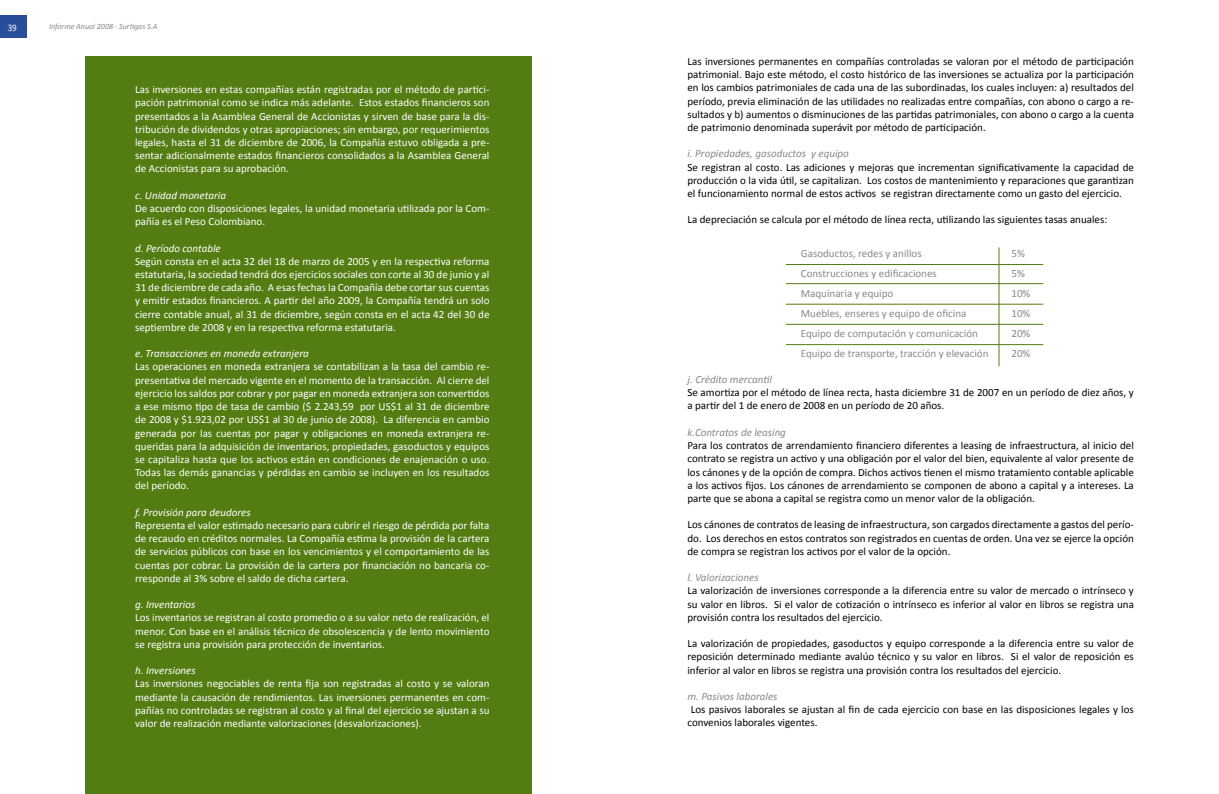
<style>
.page{position:relative;width:1219px;height:794px;background:#fff}
.page>*{position:absolute;margin:0;border:0;box-sizing:border-box;transform-origin:0 0}
.t1{font:11px/13.2px "Calibri";color:#fff;text-align:justify}
.t2{font:11px/13.2px "Calibri";color:#000;text-align:justify}
.t3{font:11px "Calibri";color:#878889}
.t4{font:italic 11px "Calibri";color:#fff}
.t5{font:italic 11px "Calibri";color:#878889}
.t6{font:10px "Calibri";color:#fff;scale:.9 1}
.t7{font:italic 8px "Calibri";color:#878889}
</style>
<div class="page">
<div style="left:0;top:16px;width:26px;height:22px;background:#284d99"></div>
<div style="left:85px;top:57px;width:446px;height:737px;background:#537c12"></div>
<hr style="left:786px;top:264px;width:257px;height:1px;background:#537c12">
<hr style="left:786px;top:283px;width:257px;height:1px;background:#537c12">
<hr style="left:786px;top:304px;width:257px;height:1px;background:#537c12">
<hr style="left:786px;top:324px;width:257px;height:1px;background:#537c12">
<hr style="left:786px;top:344px;width:257px;height:1px;background:#537c12">
<hr style="left:998px;top:247px;width:1px;height:119px;background:#537c12">
<p class="t6" style="left:8px;top:21px;width:12px">39</p>
<p class="t7" style="left:49px;top:22px;width:110px">Informe Anual 2008 - Surtigas S.A</p>
<p class="t1" style="left:135px;top:82px;width:356px">Las inversiones en estas compañías están registradas por el método de partici&shy;pación patrimonial como se indica más adelante. Estos estados financieros son presentados a la Asamblea General de Accionistas y sirven de base para la dis&shy;tribución de dividendos y otras apropiaciones; sin embargo, por requerimientos legales, hasta el 31 de diciembre de 2006, la Compañía estuvo obligada a pre&shy;sentar adicionalmente estados financieros consolidados a la Asamblea General de Accionistas para su aprobación.</p>
<p class="t4" style="left:135px;top:188px;width:92px">c. Unidad monetaria</p>
<p class="t1" style="left:135px;top:201px;width:356px">De acuerdo con disposiciones legales, la unidad monetaria utilizada por la Com&shy;pañía es el Peso Colombiano.</p>
<p class="t4" style="left:135px;top:241px;width:87px">d. Período contable</p>
<p class="t1" style="left:135px;top:254px;width:356px">Según consta en el acta 32 del 18 de marzo de 2005 y en la respectiva reforma estatutaria, la sociedad tendrá dos ejercicios sociales con corte al 30 de junio y al 31 de diciembre de cada año. A esas fechas la Compañía debe cortar sus cuentas y emitir estados financieros. A partir del año 2009, la Compañía tendrá un solo cierre contable anual, al 31 de diciembre, según consta en el acta 42 del 30 de septiembre de 2008 y en la respectiva reforma estatutaria.</p>
<p class="t4" style="left:135px;top:347px;width:175px">e. Transacciones en moneda extranjera</p>
<p class="t1" style="left:135px;top:360px;width:356px">Las operaciones en moneda extranjera se contabilizan a la tasa del cambio re&shy;presentativa del mercado vigente en el momento de la transacción. Al cierre del ejercicio los saldos por cobrar y por pagar en moneda extranjera son convertidos a ese mismo tipo de tasa de cambio ($ 2.243,59 por US$1 al 31 de diciembre de 2008 y $1.923,02 por US$1 al 30 de junio de 2008). La diferencia en cambio generada por las cuentas por pagar y obligaciones en moneda extranjera re&shy;queridas para la adquisición de inventarios, propiedades, gasoductos y equipos se capitaliza hasta que los activos están en condiciones de enajenación o uso.<br>Todas las demás ganancias y pérdidas en cambio se incluyen en los resultados del período.</p>
<p class="t4" style="left:135px;top:505px;width:117px">f. Provisión para deudores</p>
<p class="t1" style="left:135px;top:518px;width:356px">Representa el valor estimado necesario para cubrir el riesgo de pérdida por falta de recaudo en créditos normales. La Compañía estima la provisión de la cartera de servicios públicos con base en los vencimientos y el comportamiento de las cuentas por cobrar. La provisión de la cartera por financiación no bancaria co&shy;rresponde al 3% sobre el saldo de dicha cartera.</p>
<p class="t4" style="left:135px;top:597px;width:62px">g. Inventarios</p>
<p class="t1" style="left:135px;top:610px;width:356px">Los inventarios se registran al costo promedio o a su valor neto de realización, el menor. Con base en el análisis técnico de obsolescencia y de lento movimiento se registra una provisión para protección de inventarios.</p>
<p class="t4" style="left:135px;top:663px;width:62px">h. Inversiones</p>
<p class="t1" style="left:135px;top:676px;width:356px">Las inversiones negociables de renta fija son registradas al costo y se valoran mediante la causación de rendimientos. Las inversiones permanentes en com&shy;pañías no controladas se registran al costo y al final del ejercicio se ajustan a su valor de realización mediante valorizaciones (desvalorizaciones).</p>
<p class="t2" style="left:687px;top:54px;width:448px">Las inversiones permanentes en compañías controladas se valoran por el método de participación patrimonial. Bajo este método, el costo histórico de las inversiones se actualiza por la participación en los cambios patrimoniales de cada una de las subordinadas, los cuales incluyen: a) resultados del período, previa eliminación de las utilidades no realizadas entre compañías, con abono o cargo a re&shy;sultados y b) aumentos o disminuciones de las partidas patrimoniales, con abono o cargo a la cuenta de patrimonio denominada superávit por método de participación.</p>
<p class="t5" style="left:687px;top:147px;width:163px">i. Propiedades, gasoductos y equipo</p>
<p class="t2" style="left:687px;top:160px;width:448px">Se registran al costo. Las adiciones y mejoras que incrementan significativamente la capacidad de producción o la vida útil, se capitalizan. Los costos de mantenimiento y reparaciones que garantizan el funcionamiento normal de estos activos se registran directamente como un gasto del ejercicio.</p>
<p class="t2" style="left:687px;top:213px;width:421px">La depreciación se calcula por el método de línea recta, utilizando las siguientes tasas anuales:</p>
<p class="t3" style="left:801px;top:246px;width:122px">Gasoductos, redes y anillos</p>
<p class="t3" style="left:1011px;top:246px;width:15px">5%</p>
<p class="t3" style="left:801px;top:266px;width:138px">Construcciones y edificaciones</p>
<p class="t3" style="left:1011px;top:266px;width:15px">5%</p>
<p class="t3" style="left:801px;top:286px;width:94px">Maquinaria y equipo</p>
<p class="t3" style="left:1011px;top:286px;width:21px">10%</p>
<p class="t3" style="left:801px;top:306px;width:167px">Muebles, enseres y equipo de oficina</p>
<p class="t3" style="left:1011px;top:306px;width:21px">10%</p>
<p class="t3" style="left:801px;top:326px;width:179px">Equipo de computación y comunicación</p>
<p class="t3" style="left:1011px;top:326px;width:21px">20%</p>
<p class="t3" style="left:801px;top:346px;width:189px">Equipo de transporte, tracción y elevación</p>
<p class="t3" style="left:1011px;top:346px;width:21px">20%</p>
<p class="t5" style="left:687px;top:372px;width:86px">j. Crédito mercantil</p>
<p class="t2" style="left:687px;top:385px;width:448px">Se amortiza por el método de línea recta, hasta diciembre 31 de 2007 en un período de diez años, y a partir del 1 de enero de 2008 en un período de 20 años.</p>
<p class="t5" style="left:687px;top:425px;width:100px">k.Contratos de leasing</p>
<p class="t2" style="left:687px;top:438px;width:448px">Para los contratos de arrendamiento financiero diferentes a leasing de infraestructura, al inicio del contrato se registra un activo y una obligación por el valor del bien, equivalente al valor presente de los cánones y de la opción de compra. Dichos activos tienen el mismo tratamiento contable aplicable a los activos fijos. Los cánones de arrendamiento se componen de abono a capital y a intereses. La parte que se abona a capital se registra como un menor valor de la obligación.</p>
<p class="t2" style="left:687px;top:517px;width:448px">Los cánones de contratos de leasing de infraestructura, son cargados directamente a gastos del perío&shy;do. Los derechos en estos contratos son registrados en cuentas de orden. Una vez se ejerce la opción de compra se registran los activos por el valor de la opción.</p>
<p class="t5" style="left:687px;top:570px;width:73px">l. Valorizaciones</p>
<p class="t2" style="left:687px;top:583px;width:448px">La valorización de inversiones corresponde a la diferencia entre su valor de mercado o intrínseco y su valor en libros. Si el valor de cotización o intrínseco es inferior al valor en libros se registra una provisión contra los resultados del ejercicio.</p>
<p class="t2" style="left:687px;top:636px;width:448px">La valorización de propiedades, gasoductos y equipo corresponde a la diferencia entre su valor de reposición determinado mediante avalúo técnico y su valor en libros. Si el valor de reposición es inferior al valor en libros se registra una provisión contra los resultados del ejercicio.</p>
<p class="t5" style="left:687px;top:689px;width:92px">m. Pasivos laborales</p>
<p class="t2" style="left:687px;top:702px;width:448px">Los pasivos laborales se ajustan al fin de cada ejercicio con base en las disposiciones legales y los convenios laborales vigentes.</p>
</div>
